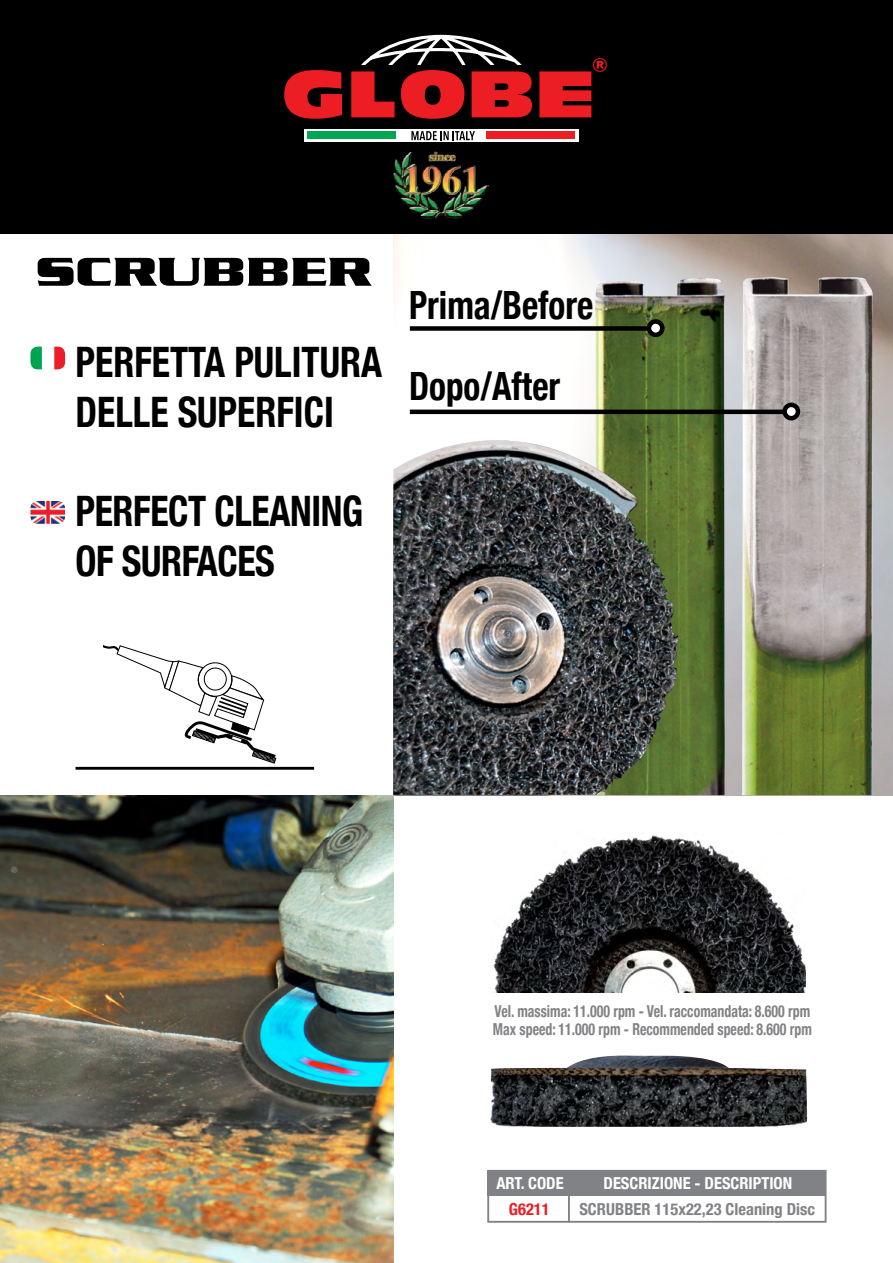
<style>
.page{position:relative;width:893px;height:1263px;background:#fff}
.page>*{position:absolute;margin:0;border:0;box-sizing:border-box;transform-origin:0 0}
.t1{font:700 condensed 42px/49.5px "Helvetica Neue";color:#000;scale:.9 1}
.t2{font:700 condensed 39px/81px "Helvetica Neue";color:#000;scale:.9 1}
.t3{font:600 30.6px "Avenir Next";color:#ed1d24}
.t4{font:700 condensed 16.5px/18px "Helvetica Neue";color:#808285;scale:.84 1}
.t5{font:700 condensed 16.5px "Helvetica Neue";color:#fff}
.t6{font:700 condensed 16.5px "Helvetica Neue";color:#808285}
.t7{font:700 condensed 16.5px "Helvetica Neue";color:#ed1d24}
</style>
<div class="page">
<img style="left:394px;top:234px;width:499px;height:561px">
<img style="left:595px;top:278px;width:132px;height:517px">
<img style="left:742px;top:277px;width:131px;height:518px">
<img style="left:393px;top:440px;width:285px;height:355px">
<img style="left:0;top:795px;width:393px;height:468px">
<div style="left:487px;top:1170px;width:339px;height:53px;border:2px solid #808285"></div>
<div style="left:488px;top:1170px;width:337px;height:26px;background:#808285"></div>
<hr style="left:568px;top:1194px;width:2px;height:28px;background:#808285">
<img style="left:32px;top:502px;width:32px;height:21px">
<div style="left:29px;top:499px;width:38px;height:27px;border:2px solid #fff;border-radius:8px"></div>
<img style="left:32px;top:348px;width:32px;height:20px">
<div style="left:29px;top:345px;width:38px;height:26px;border:2px solid #fff;border-radius:8px"></div>
<img style="left:490px;top:1055px;width:317px;height:72px">
<img style="left:491px;top:835px;width:315px;height:157px">
<hr style="left:410px;top:410px;width:380px;height:4px;background:#000">
<div style="left:410px;top:326px;width:242px;height:5px;background:#000"></div>
<svg style="left:785px;top:405px;width:13px;height:13px"></svg>
<div style="left:782px;top:403px;width:18px;height:17px;border:4px solid #000;border-radius:50%"></div>
<svg style="left:649px;top:321px;width:13px;height:14px"></svg>
<div style="left:647px;top:319px;width:18px;height:18px;border:4px solid #000;border-radius:50%"></div>
<svg style="left:37px;top:257px;width:335px;height:29px"></svg>
<div style="left:0;top:0;width:893px;height:234px;background:#000"></div>
<svg style="left:304px;top:129px;width:274px;height:12px"></svg>
<div style="left:400px;top:132px;width:85px;height:7px;background:#fff"></div>
<div style="left:307px;top:132px;width:89px;height:7px;background:#00a651"></div>
<div style="left:487px;top:132px;width:88px;height:7px;background:#ed1d24"></div>
<svg style="left:411px;top:131px;width:64px;height:9px"></svg>
<svg style="left:284px;top:70px;width:58px;height:49px"></svg>
<svg style="left:351px;top:34px;width:181px;height:85px"></svg>
<svg style="left:539px;top:71px;width:52px;height:46px;background:#d0191f"></svg>
<img style="left:393px;top:151px;width:95px;height:68px">
<div style="left:359px;top:65px;width:168px;height:5px;background:#000"></div>
<hr style="left:76px;top:767px;width:238px;height:3px;background:#000">
<svg style="left:103px;top:645px;width:174px;height:119px"></svg>
<h3 class="t3" style="left:591px;top:43px;width:20px">®</h3>
<h1 class="t1" style="left:76px;top:335px;width:342px">PERFETTA PULITURA<br>DELLE SUPERFICI</h1>
<h1 class="t1" style="left:76px;top:483px;width:321px">PERFECT CLEANING<br>OF SURFACES</h1>
<h2 class="t2" style="left:409px;top:262px;width:206px">Prima/Before<br>Dopo/After</h2>
<p class="t4" style="left:493px;top:1001px;width:381px">Vel. massima: 11.000 rpm - Vel. raccomandata: 8.600 rpm<br>Max speed: 11.000 rpm - Recommended speed: 8.600 rpm</p>
<p class="t5" style="left:496px;top:1169px;width:69px">ART. CODE</p>
<p class="t7" style="left:509px;top:1195px;width:42px">G6211</p>
<p class="t5" style="left:604px;top:1169px;width:190px">DESCRIZIONE - DESCRIPTION</p>
<p class="t6" style="left:579px;top:1195px;width:237px">SCRUBBER 115x22,23 Cleaning Disc</p>
</div>
